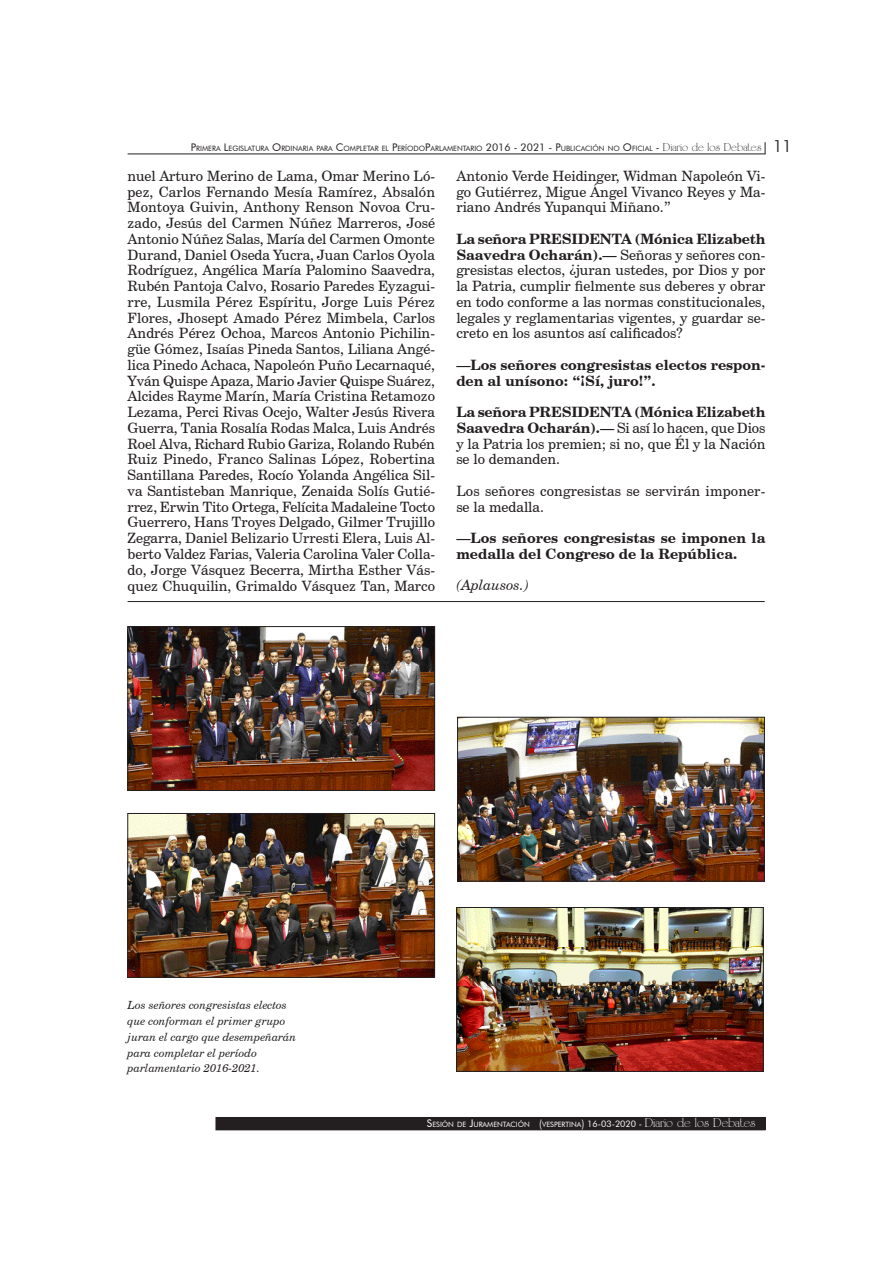
<style>
.page{position:relative;width:893px;height:1263px;background:#fff}
.page>*{position:absolute;margin:0;border:0;box-sizing:border-box;transform-origin:0 0}
.t1{font:14.25px/15.8px "Century Schoolbook BT";color:#231f20;text-align:justify}
.t2{font:700 14.25px/15.8px "Century Schoolbook BT";color:#231f20}
.t3{font:italic 14.25px "Century Schoolbook BT";color:#231f20}
.t4{font:italic 11.25px/15.8px "Century Schoolbook BT";color:#231f20}
.t5{font:7.35px "Futura BT";color:#231f20}
.t6{font:7.35px "Futura BT";color:#fff}
.s1{font-size:10.5px}
.s2{font-family:"University Roman BT";font-size:12px}
.s3{font-family:"Avant Garde IT Cby BT";font-size:16.5px}
.s4{font-weight:700}
.s5{font-size:9px}
.s6{font-family:"University Roman BT";font-size:13.5px}
</style>
<div class="page">
<hr style="left:128px;top:154px;width:637px;height:1px;background:#231f20">
<svg style="left:765px;top:142px;width:1px;height:12px"></svg>
<div style="left:216px;top:1117px;width:549px;height:13px;background:#231f20"></div>
<img style="left:130px;top:628px;width:303px;height:161px">
<div style="left:128px;top:626px;width:307px;height:165px;border:1px solid #231f20"></div>
<img style="left:459px;top:719px;width:304px;height:160px">
<div style="left:457px;top:717px;width:308px;height:164px;border:1px solid #231f20"></div>
<img style="left:130px;top:815px;width:303px;height:160px">
<div style="left:128px;top:813px;width:307px;height:164px;border:1px solid #231f20"></div>
<img style="left:458px;top:909px;width:303px;height:160px">
<div style="left:456px;top:907px;width:307px;height:164px;border:1px solid #231f20"></div>
<hr style="left:128px;top:601px;width:637px;height:1px;background:#231f20">
<p class="t5" style="left:191px;top:144px;width:602px"><span class="s1">P</span>RIMERA <span class="s1">L</span>EGISLATURA <span class="s1">O</span>RDINARIA PARA <span class="s1">C</span>OMPLETAR EL <span class="s1">P</span>ERÍODO<span class="s1">P</span>ARLAMENTARIO <span class="s1">2016 - 2021 - P</span>UBLICACIÓN NO <span class="s1">O</span>FICIAL <span class="s1">-</span> <span class="s2">Diario de los Debates</span> <span class="s3">11</span></p>
<p class="t1" style="left:128px;top:168px;width:309px">nuel Arturo Merino de Lama, Omar Merino Ló&shy;pez, Carlos Fernando Mesía Ramírez, Absalón Montoya Guivin, Anthony Renson Novoa Cru&shy;zado, Jesús del Carmen Núñez Marreros, José Antonio Núñez Salas, María del Carmen Omonte Durand, Daniel Oseda Yucra, Juan Carlos Oyola Rodríguez, Angélica María Palomino Saavedra, Rubén Pantoja Calvo, Rosario Paredes Eyzagui&shy;rre, Lusmila Pérez Espíritu, Jorge Luis Pérez Flores, Jhosept Amado Pérez Mimbela, Carlos Andrés Pérez Ochoa, Marcos Antonio Pichilin&shy;güe Gómez, Isaías Pineda Santos, Liliana Angé&shy;lica Pinedo Achaca, Napoleón Puño Lecarnaqué, Yván Quispe Apaza, Mario Javier Quispe Suárez, Alcides Rayme Marín, María Cristina Retamozo Lezama, Perci Rivas Ocejo, Walter Jesús Rivera Guerra, Tania Rosalía Rodas Malca, Luis Andrés Roel Alva, Richard Rubio Gariza, Rolando Rubén Ruiz Pinedo, Franco Salinas López, Robertina Santillana Paredes, Rocío Yolanda Angélica Sil&shy;va Santisteban Manrique, Zenaida Solís Gutié&shy;rrez, Erwin Tito Ortega, Felícita Madaleine Tocto Guerrero, Hans Troyes Delgado, Gilmer Trujillo Zegarra, Daniel Belizario Urresti Elera, Luis Al&shy;berto Valdez Farias, Valeria Carolina Valer Colla&shy;do, Jorge Vásquez Becerra, Mirtha Esther Vás&shy;quez Chuquilin, Grimaldo Vásquez Tan, Marco</p>
<p class="t1" style="left:456px;top:168px;width:311px">Antonio Verde Heidinger, Widman Napoleón Vi&shy;go Gutiérrez, Migue Ángel Vivanco Reyes y Ma&shy;riano Andrés Yupanqui Miñano.”</p>
<p class="t1" style="left:456px;top:231px;width:311px"><span class="s4">La señora PRESIDENTA (Mónica Elizabeth Saavedra Ocharán).—</span> Señoras y señores con&shy;gresistas electos, ¿juran ustedes, por Dios y por la Patria, cumplir fielmente sus deberes y obrar en todo conforme a las normas constitucionales, legales y reglamentarias vigentes, y guardar se&shy;creto en los asuntos así calificados?</p>
<p class="t2" style="left:456px;top:357px;width:311px">—Los señores congresistas electos respon&shy;den al unísono: “¡Sí, juro!”.</p>
<p class="t1" style="left:456px;top:404px;width:311px"><span class="s4">La señora PRESIDENTA (Mónica Elizabeth Saavedra Ocharán).—</span> Si así lo hacen, que Dios y la Patria los premien; si no, que Él y la Nación se lo demanden.</p>
<p class="t1" style="left:456px;top:483px;width:311px">Los señores congresistas se servirán imponer&shy;se la medalla.</p>
<p class="t2" style="left:456px;top:530px;width:311px">—Los señores congresistas se imponen la medalla del Congreso de la República.</p>
<p class="t3" style="left:456px;top:575px;width:74px">(Aplausos.)</p>
<p class="t4" style="left:128px;top:997px;width:170px">Los señores congresistas electos que conforman el primer grupo juran el cargo que desempeñarán para completar el período parlamentario 2016-2021.</p>
<p class="t6" style="left:427px;top:1119px;width:330px"><span class="s1">S</span>ESIÓN DE <span class="s1">J</span>URAMENTACIÓN <span class="s1">(</span>VESPERTINA<span class="s1">)</span> <span class="s5">16-03-2020 -</span> <span class="s6">Diario de los Debates</span></p>
</div>
